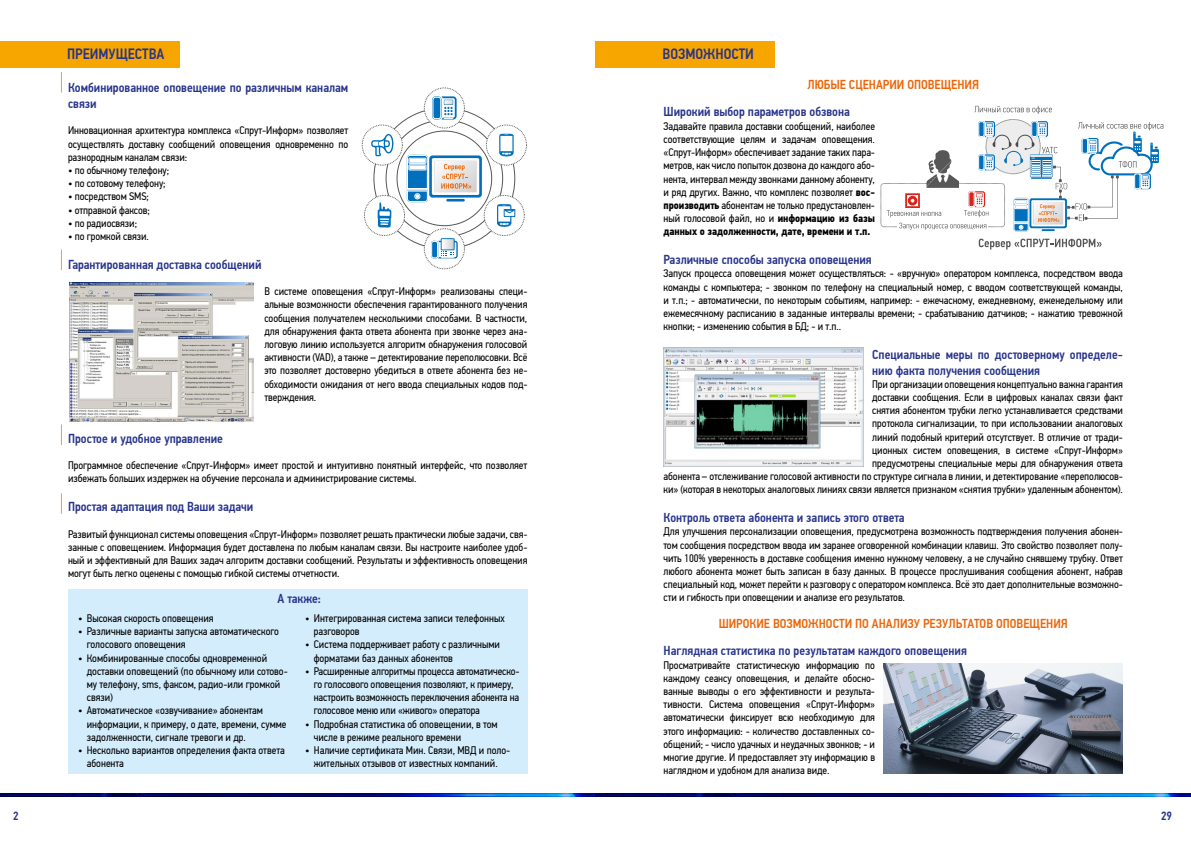
<style>
.page{position:relative;width:1191px;height:842px;background:#fff}
.page>*{position:absolute;margin:0;border:0;box-sizing:border-box;transform-origin:0 0}
.t1{font:500 15px "PF Din Text Cond Pro";color:#28348b}
.t2{font:500 13px/15.6px "PF Din Text Cond Pro";color:#28348b}
.t3{font:500 13px "PF Din Text Cond Pro";color:#ec6608}
.t4{font:500 12px "PF Din Text Cond Pro";color:#28348b}
.t5{font:11px/13.2px "PF Din Text Cond Pro";letter-spacing:-.005em;color:#000}
.s1{font-weight:700}
</style>
<div class="page">
<div style="left:0;top:41px;width:179px;height:27px;background:#f7a600"></div>
<div style="left:595px;top:41px;width:180px;height:27px;background:#f7a600"></div>
<svg style="left:61px;top:72px;width:1px;height:21px"></svg>
<svg style="left:61px;top:249px;width:1px;height:21px"></svg>
<svg style="left:61px;top:424px;width:1px;height:21px"></svg>
<svg style="left:61px;top:493px;width:1px;height:21px"></svg>
<img style="left:0;top:794px;width:595px;height:3px">
<hr style="left:595px;top:794px;width:595px;height:3px;background:#174782">
<div style="left:68px;top:590px;width:459px;height:184px;background:#d4edfc"></div>
<img style="left:69px;top:283px;width:184px;height:138px">
<svg style="left:374px;top:108px;width:141px;height:141px"></svg>
<svg style="left:386px;top:120px;width:116px;height:117px"></svg>
<div style="left:397px;top:131px;width:95px;height:95px;background:#fff;border-radius:50%"></div>
<svg style="left:406px;top:155px;width:76px;height:47px"></svg>
<div style="left:424px;top:88px;width:40px;height:40px;background:#fff;border-radius:50%"></div>
<div style="left:424px;top:87px;width:41px;height:41px;border:1px dashed #575757;border-radius:50%"></div>
<div style="left:486px;top:125px;width:40px;height:40px;background:#fff;border-radius:50%"></div>
<div style="left:486px;top:125px;width:41px;height:41px;border:1px dashed #575757;border-radius:50%"></div>
<div style="left:484px;top:195px;width:40px;height:40px;background:#fff;border-radius:50%"></div>
<div style="left:484px;top:195px;width:41px;height:41px;border:1px dashed #575757;border-radius:50%"></div>
<div style="left:424px;top:229px;width:40px;height:40px;background:#fff;border-radius:50%"></div>
<div style="left:424px;top:228px;width:41px;height:41px;border:1px dashed #575757;border-radius:50%"></div>
<div style="left:364px;top:195px;width:40px;height:40px;background:#fff;border-radius:50%"></div>
<div style="left:364px;top:195px;width:41px;height:41px;border:1px dashed #575757;border-radius:50%"></div>
<div style="left:362px;top:125px;width:40px;height:40px;background:#fff;border-radius:50%"></div>
<div style="left:362px;top:125px;width:41px;height:41px;border:1px dashed #575757;border-radius:50%"></div>
<svg style="left:441px;top:96px;width:15px;height:24px"></svg>
<div style="left:432px;top:96px;width:9px;height:24px;background:#7eb5dc;border-radius:3px"></div>
<div style="left:433px;top:97px;width:8px;height:22px;background:#0070bd;border:1px solid #fff;border-radius:3px"></div>
<svg style="left:499px;top:134px;width:14px;height:23px"></svg>
<svg style="left:497px;top:204px;width:19px;height:23px"></svg>
<div style="left:441px;top:238px;width:13px;height:12px;border:2px solid #0070bd"></div>
<svg style="left:438px;top:239px;width:20px;height:19px"></svg>
<div style="left:431px;top:241px;width:7px;height:17px;background:#0070bd;border:1px solid #fff;border-radius:2px"></div>
<svg style="left:371px;top:134px;width:22px;height:22px"></svg>
<svg style="left:377px;top:202px;width:14px;height:26px"></svg>
<svg style="left:978px;top:239px;width:123px;height:11px"></svg>
<svg style="left:974px;top:106px;width:78px;height:8px"></svg>
<svg style="left:886px;top:121px;width:277px;height:111px"></svg>
<img style="left:883px;top:663px;width:240px;height:111px">
<img style="left:663px;top:348px;width:201px;height:118px">
<h1 class="t1" style="left:67px;top:44px;width:99px">ПРЕИМУЩЕСТВА</h1>
<h1 class="t1" style="left:662px;top:44px;width:93px">ВОЗМОЖНОСТИ</h1>
<p class="t2" style="left:68px;top:80px;width:282px">Комбинированное оповещение по различным каналам связи</p>
<p class="t5" style="left:68px;top:124px;width:282px;text-align:justify">Инновационная архитектура комплекса «Спрут-Информ» позволяет осуществлять доставку сообщений оповещения одновременно по разнородным каналам связи:</p>
<p class="t5" style="left:68px;top:164px;width:103px">• по обычному телефону;</p>
<p class="t5" style="left:68px;top:177px;width:99px">• по сотовому телефону;</p>
<p class="t5" style="left:68px;top:190px;width:82px">• посредством SMS;</p>
<p class="t5" style="left:68px;top:203px;width:83px">• отправкой факсов;</p>
<p class="t5" style="left:68px;top:216px;width:70px">• по радиосвязи;</p>
<p class="t5" style="left:68px;top:230px;width:82px">• по громкой связи.</p>
<p class="t2" style="left:68px;top:257px;width:195px">Гарантированная доставка сообщений</p>
<p class="t5" style="left:264px;top:285px;width:264px;text-align:justify">В системе оповещения «Спрут-Информ» реализованы специ&shy;альные возможности обеспечения гарантированного получения сообщения получателем несколькими способами. В частности, для обнаружения факта ответа абонента при звонке через ана&shy;логовую линию используется алгоритм обнаружения голосовой активности (VAD), а также – детектирование переполюсовки. Всё это позволяет достоверно убедиться в ответе абонента без не&shy;обходимости ожидания от него ввода специальных кодов под&shy;тверждения.</p>
<p class="t2" style="left:68px;top:431px;width:156px">Простое и удобное управление</p>
<p class="t5" style="left:68px;top:459px;width:461px">Программное обеспечение «Спрут-Информ» имеет простой и интуитивно понятный интерфейс, что позволяет избежать больших издержек на обучение персонала и администрирование системы.</p>
<p class="t2" style="left:68px;top:499px;width:187px">Простая адаптация под Ваши задачи</p>
<p class="t5" style="left:68px;top:527px;width:461px;text-align:justify">Развитый функционал системы оповещения «Спрут-Информ» позволяет решать практически любые задачи, свя&shy;занные с оповещением. Информация будет доставлена по любым каналам связи. Вы настроите наиболее удоб&shy;ный и эффективный для Ваших задач алгоритм доставки сообщений. Результаты и эффективность оповещения могут быть легко оценены с помощью гибкой системы отчетности.</p>
<p class="t3" style="left:807px;top:77px;width:173px">ЛЮБЫЕ СЦЕНАРИИ ОПОВЕЩЕНИЯ</p>
<p class="t2" style="left:663px;top:104px;width:188px">Широкий выбор параметров обзвона</p>
<p class="t5" style="left:663px;top:119px;width:213px;text-align:justify">Задавайте правила доставки сообщений, наиболее соответствующие целям и задачам оповещения. «Спрут-Информ» обеспечивает задание таких пара&shy;метров, как число попыток дозвона до каждого або&shy;нента, интервал между звонками данному абоненту, и ряд других. Важно, что комплекс позволяет <span class="s1">вос&shy;производить</span> абонентам не только предустановлен&shy;ный голосовой файл, но и <span class="s1">информацию из базы данных о задолженности, дате, времени и т.п.</span></p>
<p class="t2" style="left:663px;top:252px;width:210px">Различные способы запуска оповещения</p>
<p class="t5" style="left:663px;top:267px;width:461px;text-align:justify">Запуск процесса оповещения может осуществляться: - «вручную» оператором комплекса, посредством ввода команды с компьютера; - звонком по телефону на специальный номер, с вводом соответствующей команды, и т.п.; - автоматически, по некоторым событиям, например: - ежечасному, ежедневному, еженедельному или ежемесячному расписанию в заданные интервалы времени; - срабатыванию датчиков; - нажатию тревожной кнопки; - изменению события в БД; - и т.п..</p>
<p class="t2" style="left:872px;top:347px;width:252px">Специальные меры по достоверному определе&shy;нию факта получения сообщения</p>
<p class="t5" style="left:663px;top:377px;width:461px;text-align:right">При организации оповещения концептуально важна гарантия<br>доставки сообщения. Если в цифровых каналах связи факт<br>снятия абонентом трубки легко устанавливается средствами<br>протокола сигнализации, то при использовании аналоговых<br>линий подобный критерий отсутствует. В отличие от тради-<br>ционных систем оповещения, в системе «Спрут-Информ»<br>предусмотрены специальные меры для обнаружения ответа<br>абонента – отслеживание голосовой активности по структуре сигнала в линии, и детектирование «переполюсов&shy;ки» (которая в некоторых аналоговых линиях связи является признаком «снятия трубки» удаленным абонентом).</p>
<p class="t2" style="left:663px;top:510px;width:243px">Контроль ответа абонента и запись этого ответа</p>
<p class="t5" style="left:663px;top:525px;width:461px;text-align:justify">Для улучшения персонализации оповещения, предусмотрена возможность подтверждения получения абонен&shy;том сообщения посредством ввода им заранее оговоренной комбинации клавиш. Это свойство позволяет полу&shy;чить 100% уверенность в доставке сообщения именно нужному человеку, а не случайно снявшему трубку. Ответ любого абонента может быть записан в базу данных. В процессе прослушивания сообщения абонент, набрав специальный код, может перейти к разговору с оператором комплекса. Всё это дает дополнительные возможно&shy;сти и гибкость при оповещении и анализе его результатов.</p>
<p class="t3" style="left:718px;top:615px;width:351px">ШИРОКИЕ ВОЗМОЖНОСТИ ПО АНАЛИЗУ РЕЗУЛЬТАТОВ ОПОВЕЩЕНИЯ</p>
<p class="t2" style="left:663px;top:643px;width:305px">Наглядная статистика по результатам каждого оповещения</p>
<p class="t5" style="left:663px;top:658px;width:213px;text-align:justify">Просматривайте статистическую информацию по каждому сеансу оповещения, и делайте обосно&shy;ванные выводы о его эффективности и результа&shy;тивности. Система оповещения «Спрут-Информ» автоматически фиксирует всю необходимую для этого информацию: - количество доставленных со&shy;общений; - число удачных и неудачных звонков; - и многие другие. И предоставляет эту информацию в наглядном и удобном для анализа виде.</p>
<p class="t2" style="left:277px;top:591px;width:45px">А также:</p>
<p class="t5" style="left:314px;top:612px;width:192px;text-indent:-9px">• Интегрированная система записи телефонных разговоров</p>
<p class="t5" style="left:314px;top:638px;width:188px;text-indent:-9px">• Система поддерживает работу с различными форматами баз данных абонентов</p>
<p class="t5" style="left:314px;top:664px;width:207px;text-indent:-9px">• Расширенные алгоритмы процесса автоматическо&shy;го голосового оповещения позволяют, к примеру, настроить возможность переключения абонента на голосовое меню или «живого» оператора</p>
<p class="t5" style="left:314px;top:717px;width:185px;text-indent:-9px">• Подробная статистика об оповещении, в том числе в режиме реального времени</p>
<p class="t5" style="left:305px;top:744px;width:206px;text-align:center">• Наличие сертификата Мин. Связи, МВД и поло&shy;жительных отзывов от известных компаний.</p>
<p class="t5" style="left:78px;top:612px;width:137px">• Высокая скорость оповещения</p>
<p class="t5" style="left:87px;top:625px;width:194px;text-indent:-9px">• Различные варианты запуска автоматического голосового оповещения</p>
<p class="t5" style="left:87px;top:651px;width:203px;text-indent:-9px">• Комбинированные способы одновременной доставки оповещений (по обычному или сотово&shy;му телефону, sms, факсом, радио-или громкой связи)</p>
<p class="t5" style="left:87px;top:704px;width:201px;text-indent:-9px">• Автоматическое «озвучивание» абонентам информации, к примеру, о дате, времени, сумме задолженности, сигнале тревоги и др.</p>
<p class="t5" style="left:87px;top:744px;width:199px;text-indent:-9px">• Несколько вариантов определения факта ответа абонента</p>
<p class="t4" style="left:13px;top:808px;width:7px">2</p>
<p class="t4" style="left:1161px;top:808px;width:13px">29</p>
</div>
